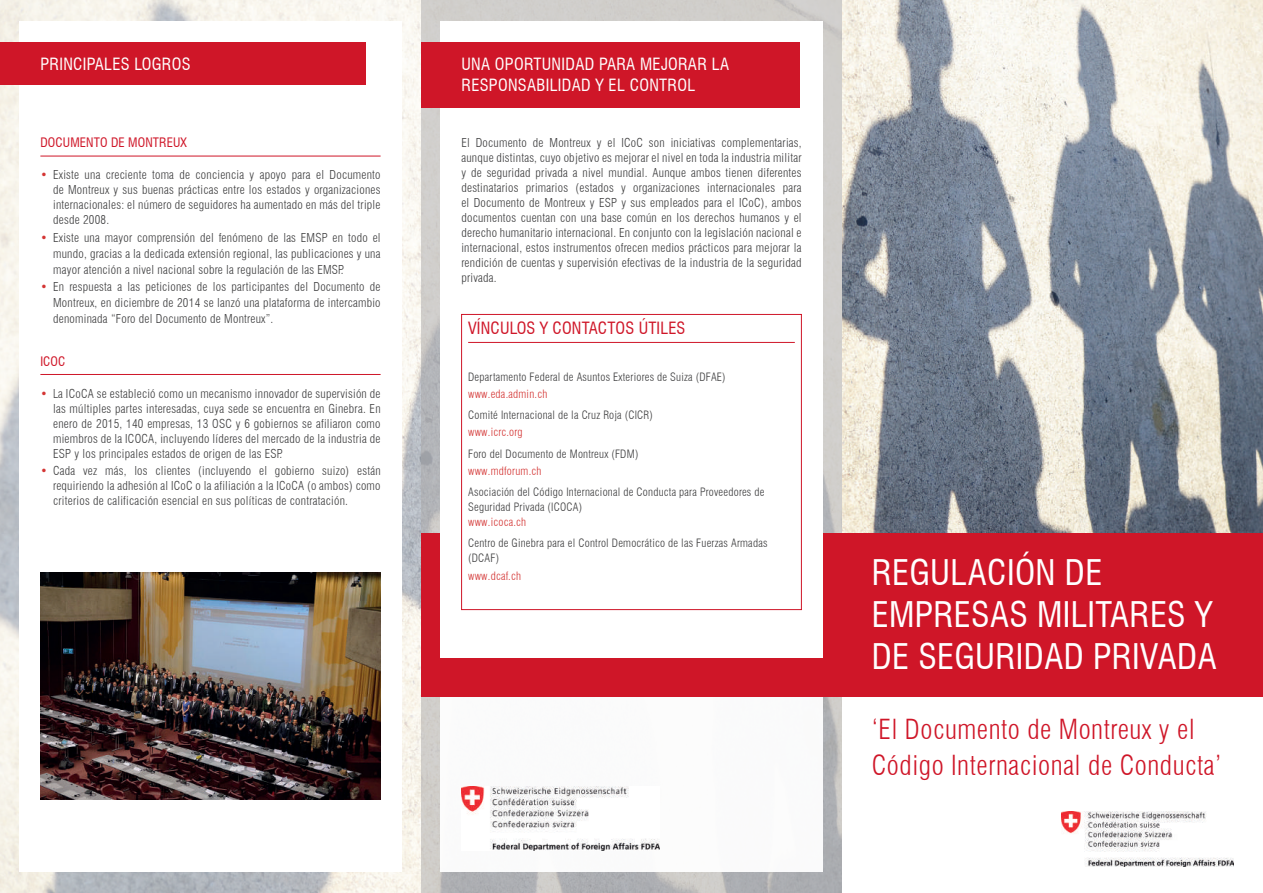
<style>
.page{position:relative;width:1263px;height:893px;background:#fff}
.page>*{position:absolute;margin:0;border:0;box-sizing:border-box;transform-origin:0 0}
.t1{font:condensed 34.5px/42px "Swiss 721 BT";letter-spacing:.01em;color:#fff}
.t2{font:300 condensed 27px/36px "Swiss 721 BT";letter-spacing:.02em;color:#cf1628}
.t3{font:condensed 16.5px/21px "Swiss 721 BT";letter-spacing:.02em;color:#fff}
.t4{font:condensed 16.5px "Swiss 721 BT";letter-spacing:.01em;color:#cf1628}
.t5{font:condensed 12.75px "Swiss 721 BT";letter-spacing:.01em;color:#cf1628}
.t6{font:300 condensed 12px/15px "Swiss 721 BT";letter-spacing:.02em;color:#3e3e3f;text-align:justify}
.t7{font:300 condensed 11.25px/15px "Swiss 721 BT";letter-spacing:.02em;color:#3e3e3f}
.t8{font:300 condensed 11.25px "Swiss 721 BT";letter-spacing:.02em;color:#d43534}
.s1{color:#d43534}
</style>
<div class="page">
<img style="left:842px;top:0;width:421px;height:534px">
<img style="left:0;top:0;width:421px;height:893px">
<svg style="left:421px;top:0;width:421px;height:893px;background:#c5c4c3"></svg>
<div style="left:440px;top:658px;width:383px;height:214px;background:#fff"></div>
<div style="left:421px;top:534px;width:842px;height:163px;background:#cf1628"></div>
<div style="left:440px;top:21px;width:383px;height:637px;background:#fff"></div>
<div style="left:19px;top:21px;width:383px;height:851px;background:#fff"></div>
<hr style="left:40px;top:156px;width:341px;height:1px;background:#cf1628">
<hr style="left:40px;top:374px;width:341px;height:1px;background:#cf1628">
<img style="left:1062px;top:811px;width:171px;height:55px">
<div style="left:0;top:43px;width:366px;height:42px;background:#cf1628"></div>
<div style="left:421px;top:43px;width:378px;height:65px;background:#cf1628"></div>
<hr style="left:468px;top:342px;width:327px;height:1px;background:#cf1628">
<div style="left:461px;top:314px;width:340px;height:296px;border:1px solid #cf1628"></div>
<img style="left:461px;top:787px;width:198px;height:63px">
<img style="left:40px;top:573px;width:341px;height:226px">
<h3 class="t3" style="left:40px;top:54px;width:152px">PRINCIPALES LOGROS</h3>
<h3 class="t3" style="left:461px;top:54px;width:269px">UNA OPORTUNIDAD PARA MEJORAR LA<br>RESPONSABILIDAD Y EL CONTROL</h3>
<p class="t5" style="left:40px;top:135px;width:148px">DOCUMENTO DE MONTREUX</p>
<p class="t6" style="left:53px;top:167px;width:329px;text-indent:-13px"><span class="s1">•</span> Existe una creciente toma de conciencia y apoyo para el Documento de Montreux y sus buenas prácticas entre los estados y organizaciones internacionales: el número de seguidores ha aumentado en más del triple desde 2008.</p>
<p class="t6" style="left:53px;top:230px;width:329px;line-height:15.8px;text-indent:-13px"><span class="s1">•</span> Existe una mayor comprensión del fenómeno de las EMSP en todo el mundo, gracias a la dedicada extensión regional, las publicaciones y una mayor atención a nivel nacional sobre la regulación de las EMSP.</p>
<p class="t6" style="left:53px;top:279px;width:329px;line-height:15.8px;text-indent:-13px"><span class="s1">•</span> En respuesta a las peticiones de los participantes del Documento de Montreux, en diciembre de 2014 se lanzó una plataforma de intercambio denominada “Foro del Documento de Montreux”.</p>
<p class="t5" style="left:40px;top:353px;width:27px">ICOC</p>
<p class="t6" style="left:53px;top:386px;width:329px;text-indent:-13px"><span class="s1">•</span> La ICoCA se estableció como un mecanismo innovador de supervisión de las múltiples partes interesadas, cuya sede se encuentra en Ginebra. En enero de 2015, 140 empresas, 13 OSC y 6 gobiernos se afiliaron como miembros de la ICOCA, incluyendo líderes del mercado de la industria de ESP y los principales estados de origen de las ESP.</p>
<p class="t6" style="left:53px;top:463px;width:329px;text-indent:-13px"><span class="s1">•</span> Cada vez más, los clientes (incluyendo el gobierno suizo) están requiriendo la adhesión al ICoC o la afiliación a la ICoCA (o ambos) como criterios de calificación esencial en sus políticas de contratación.</p>
<p class="t6" style="left:461px;top:135px;width:342px">El Documento de Montreux y el ICoC son iniciativas complementarias, aunque distintas, cuyo objetivo es mejorar el nivel en toda la industria militar y de seguridad privada a nivel mundial. Aunque ambos tienen diferentes destinatarios primarios (estados y organizaciones internacionales para el Documento de Montreux y ESP y sus empleados para el ICoC), ambos documentos cuentan con una base común en los derechos humanos y el derecho humanitario internacional. En conjunto con la legislación nacional e internacional, estos instrumentos ofrecen medios prácticos para mejorar la rendición de cuentas y supervisión efectivas de la industria de la seguridad privada.</p>
<h3 class="t4" style="left:468px;top:318px;width:219px">VÍNCULOS Y CONTACTOS ÚTILES</h3>
<p class="t7" style="left:468px;top:369px;width:259px">Departamento Federal de Asuntos Exteriores de Suiza (DFAE)</p>
<p class="t8" style="left:468px;top:387px;width:81px">www.eda.admin.ch</p>
<p class="t7" style="left:468px;top:407px;width:186px">Comité Internacional de la Cruz Roja (CICR)</p>
<p class="t8" style="left:468px;top:425px;width:56px">www.icrc.org</p>
<p class="t7" style="left:468px;top:446px;width:172px">Foro del Documento de Montreux (FDM)</p>
<p class="t8" style="left:468px;top:464px;width:75px">www.mdforum.ch</p>
<p class="t7" style="left:468px;top:484px;width:298px">Asociación del Código Internacional de Conducta para Proveedores de<br>Seguridad Privada (ICOCA)</p>
<p class="t8" style="left:468px;top:515px;width:60px">www.icoca.ch</p>
<p class="t7" style="left:468px;top:536px;width:301px">Centro de Ginebra para el Control Democrático de las Fuerzas Armadas (DCAF)</p>
<p class="t8" style="left:468px;top:569px;width:54px">www.dcaf.ch</p>
<h1 class="t1" style="left:872px;top:551px;width:346px">REGULACIÓN DE<br>EMPRESAS MILITARES Y<br>DE SEGURIDAD PRIVADA</h1>
<h2 class="t2" style="left:872px;top:711px;width:351px">‘El Documento de Montreux y el<br>Código Internacional de Conducta’</h2>
</div>
